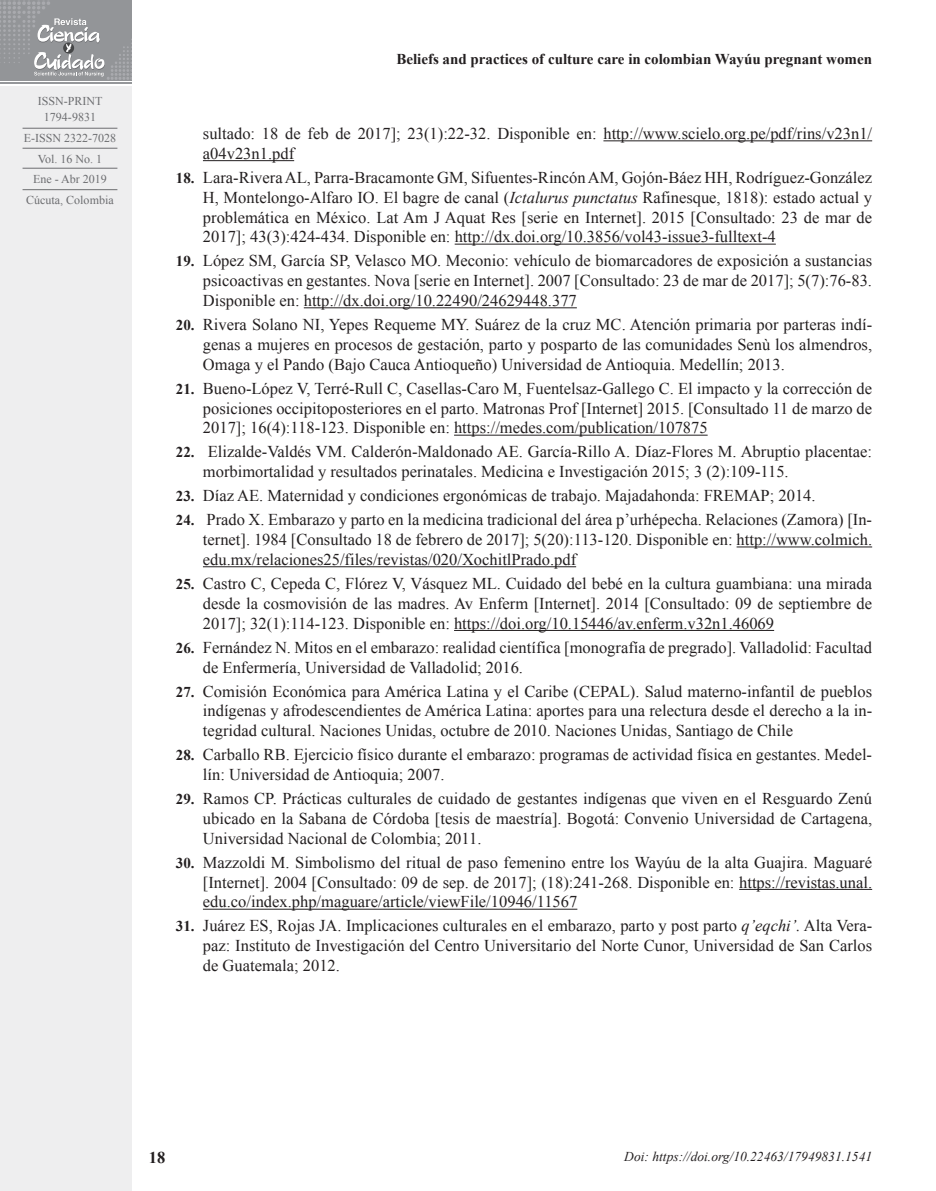
<style>
.page{position:relative;width:936px;height:1191px;background:#fff}
.page>*{position:absolute;margin:0;border:0;box-sizing:border-box;transform-origin:0 0}
.t1{font:16.5px/19.8px "Times New Roman";color:#231f20;text-align:justify}
.t2{font:700 16.5px "Times New Roman";color:#231f20}
.t3{font:700 15px "Times New Roman";color:#231f20}
.t4{font:italic 13.5px "Times New Roman";color:#231f20}
.t5{font:12px/20.7px "Times New Roman";color:#6c6d70;text-align:center}
.s1{font-weight:700;font-size:15px}
.s2{font-style:italic}
</style>
<div class="page">
<div style="left:0;top:87px;width:132px;height:1104px;background:#eeeeef"></div>
<hr style="left:0;top:83px;width:132px;height:1px;background:#95979a">
<svg style="left:0;top:0;width:132px;height:81px;background:#9d9fa2"></svg>
<hr style="left:23px;top:128px;width:94px;height:1px;background:#6c6d70">
<hr style="left:23px;top:148px;width:94px;height:1px;background:#6c6d70">
<hr style="left:23px;top:168px;width:94px;height:1px;background:#6c6d70">
<hr style="left:23px;top:189px;width:94px;height:1px;background:#6c6d70">
<hr style="left:603px;top:141px;width:269px;height:1px;background:#231f20">
<hr style="left:203px;top:160px;width:91px;height:1px;background:#231f20">
<hr style="left:454px;top:244px;width:321px;height:1px;background:#231f20">
<hr style="left:304px;top:307px;width:273px;height:1px;background:#231f20">
<hr style="left:454px;top:435px;width:253px;height:1px;background:#231f20">
<hr style="left:736px;top:547px;width:136px;height:1px;background:#231f20">
<hr style="left:203px;top:566px;width:373px;height:1px;background:#231f20">
<hr style="left:454px;top:630px;width:320px;height:1px;background:#231f20">
<hr style="left:739px;top:889px;width:133px;height:1px;background:#231f20">
<hr style="left:203px;top:909px;width:374px;height:1px;background:#231f20">
<p class="t5" style="left:38px;top:92px;width:66px;line-height:16.5px">ISSN-PRINT<br>1794-9831</p>
<p class="t5" style="left:24px;top:127px;width:94px">E-ISSN 2322-7028<br>Vol. 16 No. 1<br>Ene - Abr 2019<br>Cúcuta, Colombia</p>
<p class="t3" style="left:396px;top:49px;width:477px">Beliefs and practices of culture care in colombian Wayúu pregnant women</p>
<p class="t1" style="left:203px;top:123px;width:670px">sultado: 18 de feb de 2017]; 23(1):22-32. Disponible en: http://www.scielo.org.pe/pdf/rins/v23n1/ a04v23n1.pdf</p>
<p class="t1" style="left:203px;top:167px;width:670px;text-indent:-27px"><span class="s1">18.</span> Lara-Rivera AL, Parra-Bracamonte GM, Sifuentes-Rincón AM, Gojón-Báez HH, Rodríguez-González H, Montelongo-Alfaro IO. El bagre de canal (<span class="s2">Ictalurus punctatus</span> Rafinesque, 1818): estado actual y problemática en México. Lat Am J Aquat Res [serie en Internet]. 2015 [Consultado: 23 de mar de 2017]; 43(3):424-434. Disponible en: http://dx.doi.org/10.3856/vol43-issue3-fulltext-4</p>
<p class="t1" style="left:203px;top:251px;width:670px;text-indent:-27px"><span class="s1">19.</span> López SM, García SP, Velasco MO. Meconio: vehículo de biomarcadores de exposición a sustancias psicoactivas en gestantes. Nova [serie en Internet]. 2007 [Consultado: 23 de mar de 2017]; 5(7):76-83.<br>Disponible en: http://dx.doi.org/10.22490/24629448.377</p>
<p class="t1" style="left:203px;top:314px;width:670px;text-indent:-27px"><span class="s1">20.</span> Rivera Solano NI, Yepes Requeme MY. Suárez de la cruz MC. Atención primaria por parteras indí&shy;genas a mujeres en procesos de gestación, parto y posparto de las comunidades Senù los almendros, Omaga y el Pando (Bajo Cauca Antioqueño) Universidad de Antioquia. Medellín; 2013.</p>
<p class="t1" style="left:203px;top:378px;width:670px;text-indent:-27px"><span class="s1">21.</span> Bueno-López V, Terré-Rull C, Casellas-Caro M, Fuentelsaz-Gallego C. El impacto y la corrección de posiciones occipitoposteriores en el parto. Matronas Prof [Internet] 2015. [Consultado 11 de marzo de 2017]; 16(4):118-123. Disponible en: https://medes.com/publication/107875</p>
<p class="t1" style="left:203px;top:442px;width:670px;text-indent:-27px"><span class="s1">22.</span> Elizalde-Valdés VM. Calderón-Maldonado AE. García-Rillo A. Díaz-Flores M. Abruptio placentae: morbimortalidad y resultados perinatales. Medicina e Investigación 2015; 3 (2):109-115.</p>
<p class="t1" style="left:176px;top:485px;width:641px"><span class="s1">23.</span> Díaz AE. Maternidad y condiciones ergonómicas de trabajo. Majadahonda: FREMAP; 2014.</p>
<p class="t1" style="left:203px;top:509px;width:670px;text-indent:-27px"><span class="s1">24.</span> Prado X. Embarazo y parto en la medicina tradicional del área p’urhépecha. Relaciones (Zamora) [In&shy;ternet]. 1984 [Consultado 18 de febrero de 2017]; 5(20):113-120. Disponible en: http://www.colmich. edu.mx/relaciones25/files/revistas/020/XochitlPrado.pdf</p>
<p class="t1" style="left:203px;top:573px;width:670px;text-indent:-27px"><span class="s1">25.</span> Castro C, Cepeda C, Flórez V, Vásquez ML. Cuidado del bebé en la cultura guambiana: una mirada desde la cosmovisión de las madres. Av Enferm [Internet]. 2014 [Consultado: 09 de septiembre de 2017]; 32(1):114-123. Disponible en: https://doi.org/10.15446/av.enferm.v32n1.46069</p>
<p class="t1" style="left:203px;top:637px;width:670px;text-indent:-27px"><span class="s1">26.</span> Fernández N. Mitos en el embarazo: realidad científica [monografía de pregrado]. Valladolid: Facultad de Enfermería, Universidad de Valladolid; 2016.</p>
<p class="t1" style="left:203px;top:681px;width:670px;text-indent:-27px"><span class="s1">27.</span> Comisión Económica para América Latina y el Caribe (CEPAL). Salud materno-infantil de pueblos indígenas y afrodescendientes de América Latina: aportes para una relectura desde el derecho a la in&shy;tegridad cultural. Naciones Unidas, octubre de 2010. Naciones Unidas, Santiago de Chile</p>
<p class="t1" style="left:203px;top:744px;width:670px;text-indent:-27px"><span class="s1">28.</span> Carballo RB. Ejercicio físico durante el embarazo: programas de actividad física en gestantes. Medel&shy;lín: Universidad de Antioquia; 2007.</p>
<p class="t1" style="left:203px;top:788px;width:670px;text-indent:-27px"><span class="s1">29.</span> Ramos CP. Prácticas culturales de cuidado de gestantes indígenas que viven en el Resguardo Zenú ubicado en la Sabana de Córdoba [tesis de maestría]. Bogotá: Convenio Universidad de Cartagena, Universidad Nacional de Colombia; 2011.</p>
<p class="t1" style="left:203px;top:852px;width:670px;text-indent:-27px"><span class="s1">30.</span> Mazzoldi M. Simbolismo del ritual de paso femenino entre los Wayúu de la alta Guajira. Maguaré [Internet]. 2004 [Consultado: 09 de sep. de 2017]; (18):241-268. Disponible en: https://revistas.unal. edu.co/index.php/maguare/article/viewFile/10946/11567</p>
<p class="t1" style="left:203px;top:915px;width:670px;text-indent:-27px"><span class="s1">31.</span> Juárez ES, Rojas JA. Implicaciones culturales en el embarazo, parto y post parto <span class="s2">q’eqchi’.</span> Alta Vera&shy;paz: Instituto de Investigación del Centro Universitario del Norte Cunor, Universidad de San Carlos de Guatemala; 2012.</p>
<p class="t2" style="left:149px;top:1146px;width:18px">18</p>
<p class="t4" style="left:624px;top:1147px;width:249px">Doi: https://doi.org/10.22463/17949831.1541</p>
</div>
